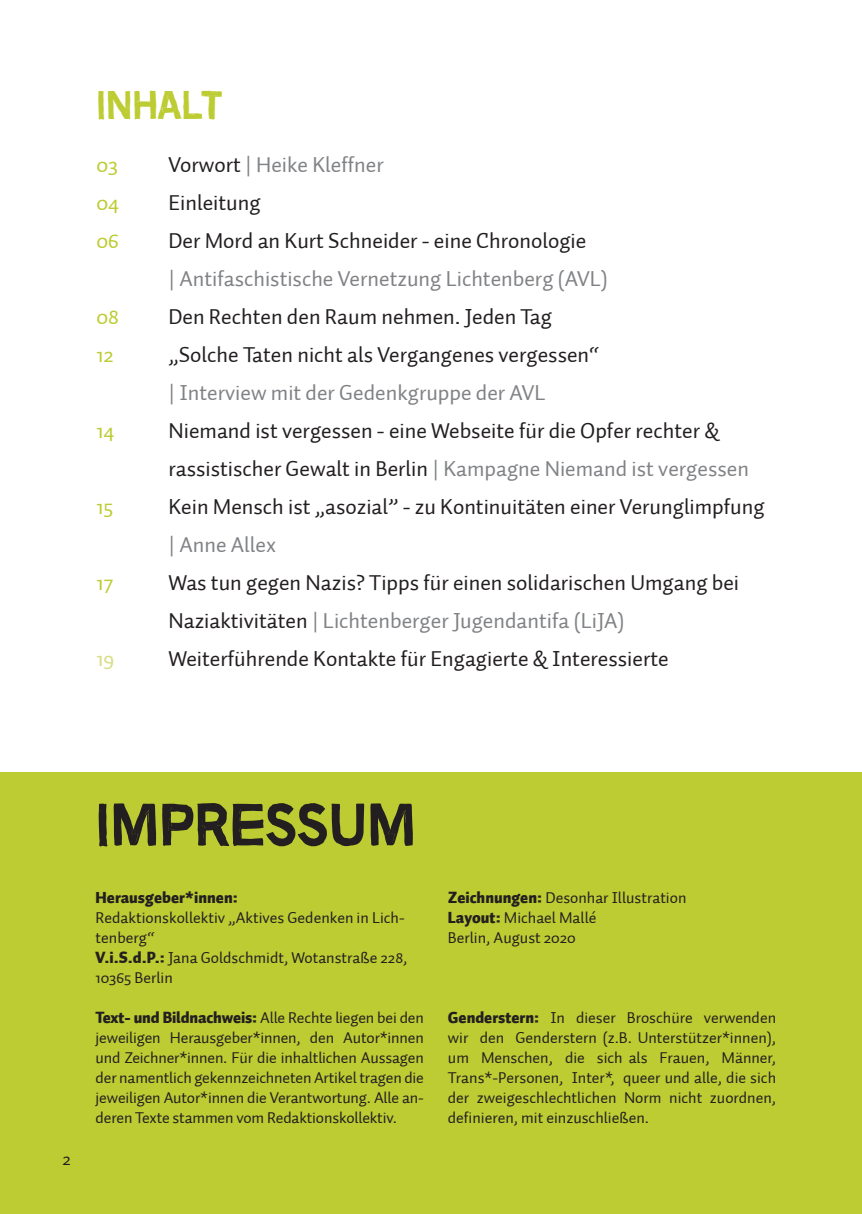
<style>
.page{position:relative;width:862px;height:1214px;background:#fff}
.page>*{position:absolute;margin:0;border:0;box-sizing:border-box;transform-origin:0 0}
.t1{font:60px "No more lies";color:#231f20}
.t2{font:40px "No more lies";color:#bccc32}
.t3{font:22px/38px "Auto 1";color:#231f20}
.t4{font:22px "Auto 1";color:#808285}
.t5{font:22px "Auto 1";color:#bccc32}
.t6{font:22px "Auto 1";color:#d5dd85}
.t7{font:18px "Auto 1";color:#231f20}
.t8{font:16px/20px "Auto 1";color:#231f20}
.t9{font:900 16px "Auto 1";color:#231f20}
.s1{color:#231f20}
.s2{color:#808285}
.s3{font-weight:900}
</style>
<div class="page">
<div style="left:0;top:772px;width:862px;height:441px;background:#bccc32"></div>
<h2 class="t2" style="left:96px;top:82px;width:128px">INHALT</h2>
<h3 class="t5" style="left:96px;top:151px;width:23px">03</h3>
<h3 class="t4" style="left:168px;top:151px;width:217px"><span class="s1">Vorwort</span> | Heike Kleffner</h3>
<h3 class="t5" style="left:96px;top:189px;width:24px">04</h3>
<h3 class="t3" style="left:168px;top:184px;width:94px">Einleitung</h3>
<h3 class="t5" style="left:96px;top:227px;width:24px">06</h3>
<h3 class="t3" style="left:168px;top:222px;width:419px">Der Mord an Kurt Schneider - eine Chronologie</h3>
<h3 class="t4" style="left:168px;top:265px;width:441px">| Antifaschistische Vernetzung Lichtenberg (AVL)</h3>
<h3 class="t5" style="left:96px;top:303px;width:24px">08</h3>
<h3 class="t3" style="left:168px;top:298px;width:385px">Den Rechten den Raum nehmen. Jeden Tag</h3>
<h3 class="t5" style="left:96px;top:341px;width:19px">12</h3>
<h3 class="t3" style="left:168px;top:336px;width:432px">„Solche Taten nicht als Vergangenes vergessen“</h3>
<h3 class="t4" style="left:168px;top:379px;width:379px">| Interview mit der Gedenkgruppe der AVL</h3>
<h3 class="t5" style="left:96px;top:417px;width:19px">14</h3>
<h3 class="t3" style="left:168px;top:412px;width:582px">Niemand ist vergessen - eine Webseite für die Opfer rechter &amp; rassistischer Gewalt in Berlin <span class="s2">| Kampagne Niemand ist vergessen</span></h3>
<h3 class="t5" style="left:96px;top:493px;width:18px">15</h3>
<h3 class="t3" style="left:168px;top:488px;width:598px">Kein Mensch ist „asozial” - zu Kontinuitäten einer Verunglimpfung</h3>
<h3 class="t4" style="left:168px;top:531px;width:109px">| Anne Allex</h3>
<h3 class="t5" style="left:96px;top:569px;width:18px">17</h3>
<h3 class="t3" style="left:168px;top:564px;width:572px">Was tun gegen Nazis? Tipps für einen solidarischen Umgang bei<br>Naziaktivitäten <span class="s2">| Lichtenberger Jugendantifa (LiJA)</span></h3>
<h3 class="t6" style="left:96px;top:645px;width:19px">19</h3>
<h3 class="t3" style="left:168px;top:640px;width:502px">Weiterführende Kontakte für Engagierte &amp; Interessierte</h3>
<p class="t7" style="left:62px;top:1147px;width:10px">2</p>
<h1 class="t1" style="left:96px;top:790px;width:322px">IMPRESSUM</h1>
<p class="t9" style="left:96px;top:886px;width:144px">Herausgeber*innen:</p>
<p class="t8" style="left:96px;top:907px;width:313px">Redaktionskollektiv „Aktives Gedenken in Lich&shy;tenberg“<br><span class="s3">V.i.S.d.P.:</span> Jana Goldschmidt, Wotanstraße 228,<br>10365 Berlin</p>
<p class="t8" style="left:96px;top:1007px;width:330px;text-align:justify"><span class="s3">Text- und Bildnachweis:</span> Alle Rechte liegen bei den jeweiligen Herausgeber*innen, den Autor*innen und Zeichner*innen. Für die inhaltlichen Aussagen der namentlich gekennzeichneten Artikel tragen die jeweiligen Autor*innen die Verantwortung. Alle an&shy;deren Texte stammen vom Redaktionskollektiv.</p>
<p class="t8" style="left:448px;top:887px;width:240px"><span class="s3">Zeichnungen:</span> Desonhar Illustration<br><span class="s3">Layout:</span> Michael Mallé<br>Berlin, August 2020</p>
<p class="t8" style="left:448px;top:1007px;width:330px;text-align:justify"><span class="s3">Genderstern:</span> In dieser Broschüre verwenden wir den Genderstern (z.B. Unterstützer*innen), um Menschen, die sich als Frauen, Männer, Trans*-Personen, Inter*, queer und alle, die sich der zweigeschlechtlichen Norm nicht zuordnen, definieren, mit einzuschließen.</p>
</div>
